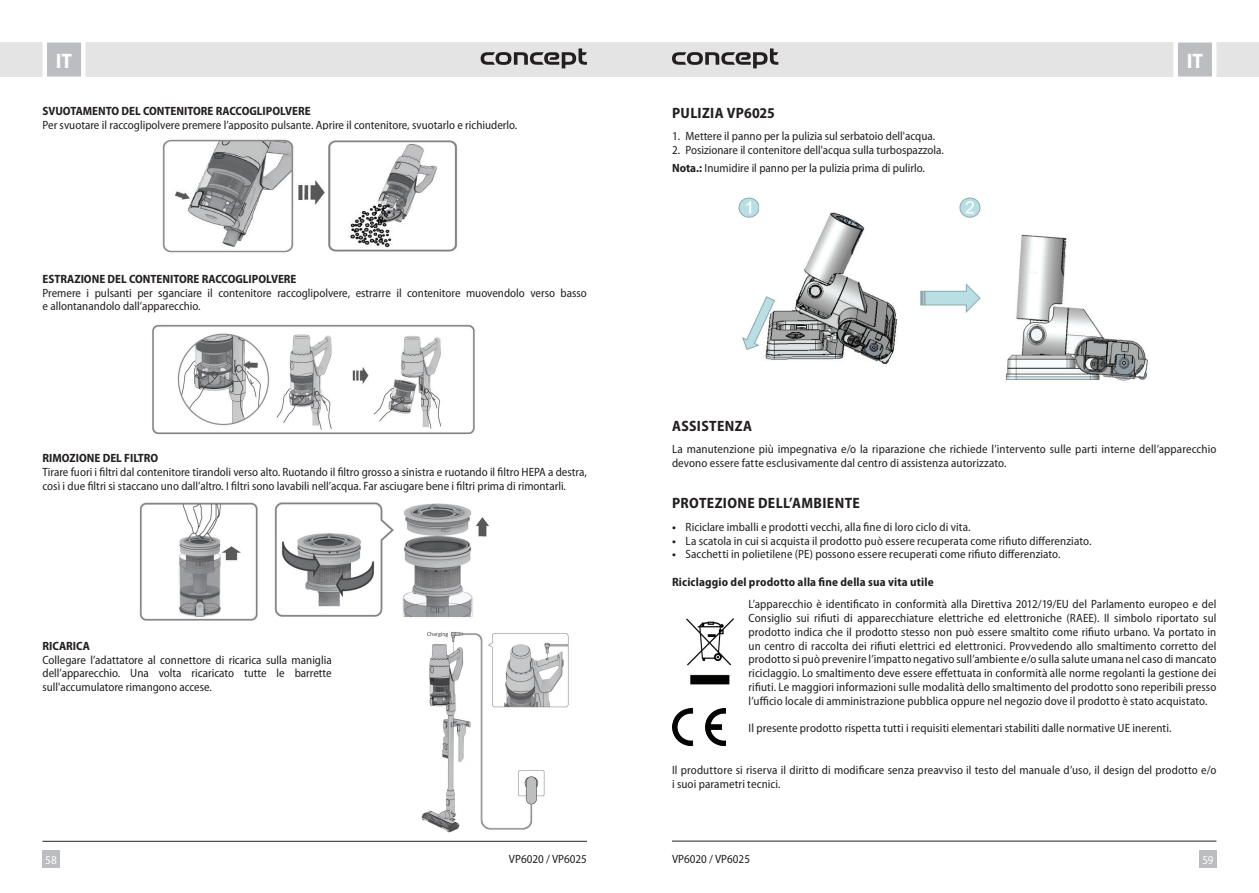
<style>
.page{position:relative;width:1259px;height:893px;background:#fff}
.page>*{position:absolute;margin:0;border:0;box-sizing:border-box;transform-origin:0 0}
.t1{font:700 semi-condensed 21px "Myriad Pro";color:#fff}
.t2{font:700 semi-condensed 15px "Myriad Pro";letter-spacing:.025em;color:#231f20}
.t3{font:semi-condensed 12px/13.8px "Myriad Pro";color:#231f20}
.t4{font:700 semi-condensed 12px "Myriad Pro";color:#231f20}
.t5{font:semi-condensed 12px "Myriad Pro";color:#fff}
.s1{font-weight:700}
</style>
<div class="page">
<div style="left:629px;top:43px;width:630px;height:34px;background:#e4e4e4"></div>
<div style="left:0;top:43px;width:629px;height:34px;background:#e4e4e4"></div>
<div style="left:43px;top:850px;width:17px;height:17px;background:#bcbdc0"></div>
<div style="left:1199px;top:850px;width:17px;height:17px;background:#bcbdc0"></div>
<svg style="left:1171px;top:42px;width:47px;height:35px;background:#cdced0"></svg>
<svg style="left:40px;top:42px;width:48px;height:35px;background:#ceced0"></svg>
<hr style="left:672px;top:841px;width:544px;height:1px;background:#231f20">
<hr style="left:43px;top:841px;width:544px;height:1px;background:#231f20">
<svg style="left:480px;top:48px;width:107px;height:20px"></svg>
<svg style="left:672px;top:48px;width:106px;height:20px"></svg>
<img style="left:162px;top:139px;width:296px;height:114px">
<img style="left:152px;top:324px;width:323px;height:111px">
<img style="left:139px;top:502px;width:350px;height:119px">
<img style="left:421px;top:631px;width:148px;height:202px">
<img style="left:686px;top:618px;width:48px;height:67px">
<img style="left:672px;top:709px;width:53px;height:37px">
<img style="left:738px;top:197px;width:410px;height:184px">
<h1 class="t1" style="left:56px;top:50px;width:18px">IT</h1>
<h1 class="t1" style="left:1186px;top:50px;width:18px">IT</h1>
<p class="t4" style="left:43px;top:105px;width:269px">SVUOTAMENTO DEL CONTENITORE RACCOGLIPOLVERE</p>
<p class="t3" style="left:43px;top:118px;width:476px">Per svuotare il raccoglipolvere premere l’apposito pulsante. Aprire il contenitore, svuotarlo e richiuderlo.</p>
<p class="t4" style="left:43px;top:272px;width:255px">ESTRAZIONE DEL CONTENITORE RACCOGLIPOLVERE</p>
<p class="t3" style="left:43px;top:286px;width:546px">Premere i pulsanti per sganciare il contenitore raccoglipolvere, estrarre il contenitore muovendolo verso basso e allontanandolo dall’apparecchio.</p>
<p class="t4" style="left:43px;top:451px;width:117px">RIMOZIONE DEL FILTRO</p>
<p class="t3" style="left:43px;top:465px;width:546px">Tirare fuori i filtri dal contenitore tirandoli verso alto. Ruotando il filtro grosso a sinistra e ruotando il filtro HEPA a destra, così i due filtri si staccano uno dall’altro. I filtri sono lavabili nell’acqua. Far asciugare bene i filtri prima di rimontarli.</p>
<p class="t4" style="left:43px;top:639px;width:49px">RICARICA</p>
<p class="t3" style="left:43px;top:653px;width:291px;text-align:justify">Collegare l’adattatore al connettore di ricarica sulla maniglia dell’apparecchio. Una volta ricaricato tutte le barrette sull'accumulatore rimangono accese.</p>
<p class="t2" style="left:672px;top:104px;width:104px">PULIZIA VP6025</p>
<p class="t3" style="left:672px;top:129px;width:265px">1. Mettere il panno per la pulizia sul serbatoio dell'acqua.</p>
<p class="t3" style="left:672px;top:141px;width:273px;line-height:18px">2. Posizionare il contenitore dell'acqua sulla turbospazzola.<br><span class="s1">Nota.:</span> Inumidire il panno per la pulizia prima di pulirlo.</p>
<p class="t2" style="left:672px;top:417px;width:81px">ASSISTENZA</p>
<p class="t3" style="left:672px;top:442px;width:546px">La manutenzione più impegnativa e/o la riparazione che richiede l’intervento sulle parti interne dell’apparecchio devono essere fatte esclusivamente dal centro di assistenza autorizzato.</p>
<p class="t2" style="left:672px;top:495px;width:189px">PROTEZIONE DELL’AMBIENTE</p>
<p class="t3" style="left:672px;top:520px;width:300px"><span class="s1">•</span> Riciclare imballi e prodotti vecchi, alla fine di loro ciclo di vita.</p>
<p class="t3" style="left:672px;top:534px;width:421px"><span class="s1">•</span> La scatola in cui si acquista il prodotto può essere recuperata come rifiuto differenziato.</p>
<p class="t3" style="left:672px;top:548px;width:390px"><span class="s1">•</span> Sacchetti in polietilene (PE) possono essere recuperati come rifiuto differenziato.</p>
<p class="t4" style="left:672px;top:575px;width:263px">Riciclaggio del prodotto alla fine della sua vita utile</p>
<p class="t3" style="left:748px;top:598px;width:469px;text-align:justify">L’apparecchio è identificato in conformità alla Direttiva 2012/19/EU del Parlamento europeo e del Consiglio sui rifiuti di apparecchiature elettriche ed elettroniche (RAEE). Il simbolo riportato sul prodotto indica che il prodotto stesso non può essere smaltito come rifiuto urbano. Va portato in un centro di raccolta dei rifiuti elettrici ed elettronici. Provvedendo allo smaltimento corretto del prodotto si può prevenire l’impatto negativo sull’ambiente e/o sulla salute umana nel caso di mancato riciclaggio. Lo smaltimento deve essere effettuata in conformità alle norme regolanti la gestione dei rifiuti. Le maggiori informazioni sulle modalità dello smaltimento del prodotto sono reperibili presso l’ufficio locale di amministrazione pubblica oppure nel negozio dove il prodotto è stato acquistato.</p>
<p class="t3" style="left:748px;top:722px;width:424px">Il presente prodotto rispetta tutti i requisiti elementari stabiliti dalle normative UE inerenti.</p>
<p class="t3" style="left:672px;top:763px;width:546px">Il produttore si riserva il diritto di modificare senza preavviso il testo del manuale d’uso, il design del prodotto e/o i suoi parametri tecnici.</p>
<p class="t3" style="left:509px;top:852px;width:79px">VP6020 / VP6025</p>
<p class="t3" style="left:672px;top:852px;width:79px">VP6020 / VP6025</p>
<p class="t5" style="left:45px;top:853px;width:13px">58</p>
<p class="t5" style="left:1202px;top:853px;width:13px">59</p>
</div>
